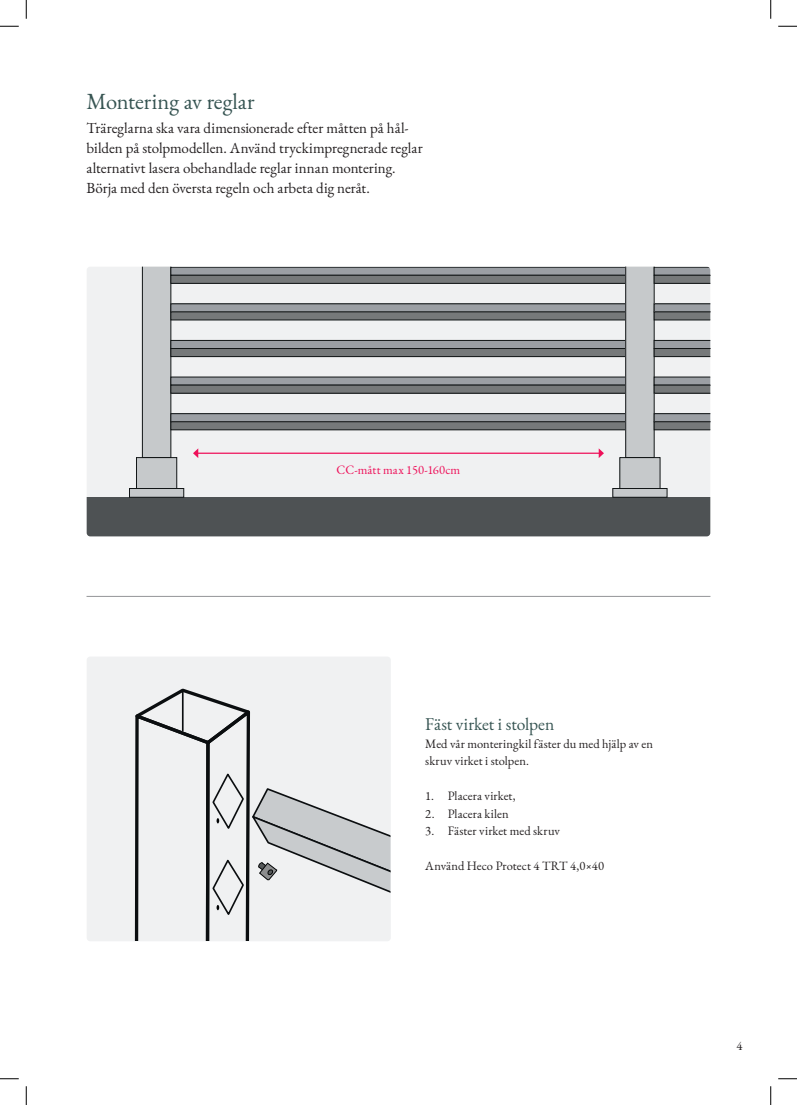
<style>
.page{position:relative;width:797px;height:1105px;background:#fff}
.page>*{position:absolute;margin:0;border:0;box-sizing:border-box;transform-origin:0 0}
.t1{font:22.5px "EB Garamond";color:#365452}
.t2{font:17.5px "EB Garamond";letter-spacing:-.005em;color:#365452}
.t3{font:15px/20px "EB Garamond";color:#231f20}
.t4{font:12.5px/17.5px "EB Garamond";letter-spacing:.005em;color:#231f20}
.t5{font:12.5px "EB Garamond";letter-spacing:.005em;color:#ee1059}
</style>
<div class="page">
<div style="left:87px;top:656px;width:304px;height:285px;background:#f0f1f2;border-radius:4px"></div>
<svg style="left:134px;top:688px;width:257px;height:253px"></svg>
<div style="left:87px;top:267px;width:623px;height:269px;background:#f0f1f2;border-radius:4px"></div>
<div style="left:87px;top:497px;width:623px;height:39px;background:#4e5254"></div>
<div style="left:142px;top:267px;width:29px;height:190px;background:#c6c9cb"></div>
<div style="left:136px;top:458px;width:41px;height:30px;background:#c6c9cb"></div>
<div style="left:136px;top:457px;width:41px;height:32px;border:1px solid #121617"></div>
<div style="left:129px;top:488px;width:55px;height:9px;background:#c6c9cb"></div>
<div style="left:129px;top:488px;width:55px;height:10px;border:1px solid #121617"></div>
<div style="left:171px;top:267px;width:454px;height:8px;background:#9b9fa4"></div>
<div style="left:170px;top:267px;width:456px;height:9px;border:1px solid #121617"></div>
<div style="left:171px;top:275px;width:454px;height:8px;background:#76797a"></div>
<div style="left:170px;top:275px;width:456px;height:9px;border:1px solid #121617"></div>
<div style="left:171px;top:304px;width:454px;height:8px;background:#9b9fa4"></div>
<div style="left:170px;top:303px;width:456px;height:9px;border:1px solid #121617"></div>
<div style="left:171px;top:312px;width:454px;height:8px;background:#76797a"></div>
<div style="left:170px;top:311px;width:456px;height:9px;border:1px solid #121617"></div>
<div style="left:171px;top:340px;width:454px;height:8px;background:#9b9fa4"></div>
<div style="left:170px;top:340px;width:456px;height:9px;border:1px solid #121617"></div>
<div style="left:171px;top:348px;width:454px;height:9px;background:#76797a"></div>
<div style="left:170px;top:348px;width:456px;height:9px;border:1px solid #121617"></div>
<div style="left:171px;top:377px;width:454px;height:8px;background:#9b9fa4"></div>
<div style="left:170px;top:377px;width:456px;height:9px;border:1px solid #121617"></div>
<div style="left:171px;top:385px;width:454px;height:8px;background:#76797a"></div>
<div style="left:170px;top:385px;width:456px;height:9px;border:1px solid #121617"></div>
<div style="left:171px;top:414px;width:454px;height:8px;background:#9b9fa4"></div>
<div style="left:170px;top:413px;width:456px;height:9px;border:1px solid #121617"></div>
<div style="left:171px;top:422px;width:454px;height:8px;background:#76797a"></div>
<div style="left:170px;top:421px;width:456px;height:9px;border:1px solid #121617"></div>
<div style="left:620px;top:458px;width:40px;height:30px;background:#c6c9cb"></div>
<div style="left:619px;top:457px;width:41px;height:32px;border:1px solid #121617"></div>
<div style="left:613px;top:488px;width:54px;height:9px;background:#c6c9cb"></div>
<div style="left:612px;top:488px;width:55px;height:10px;border:1px solid #121617"></div>
<svg style="left:625px;top:267px;width:85px;height:191px"></svg>
<hr style="left:198px;top:453px;width:401px;height:1px;background:#ee1059">
<svg style="left:193px;top:448px;width:5px;height:10px"></svg>
<svg style="left:598px;top:448px;width:6px;height:10px"></svg>
<hr style="left:86px;top:596px;width:624px;height:1px;background:#939598">
<svg style="left:0;top:25px;width:19px;height:2px"></svg>
<svg style="left:778px;top:25px;width:19px;height:2px"></svg>
<svg style="left:0;top:1078px;width:19px;height:1px"></svg>
<svg style="left:778px;top:1078px;width:19px;height:1px"></svg>
<svg style="left:25px;top:0;width:2px;height:19px"></svg>
<svg style="left:25px;top:1086px;width:2px;height:19px"></svg>
<svg style="left:770px;top:0;width:1px;height:19px"></svg>
<svg style="left:770px;top:1086px;width:1px;height:19px"></svg>
<h1 class="t1" style="left:86px;top:90px;width:170px">Montering av reglar</h1>
<p class="t3" style="left:86px;top:119px;width:338px">Träreglarna ska vara dimensionerade efter måtten på hål&shy;bilden på stolpmodellen. Använd tryckimpregnerade reglar alternativt lasera obehandlade reglar innan montering.<br>Börja med den översta regeln och arbeta dig neråt.</p>
<p class="t5" style="left:336px;top:464px;width:125px">CC-mått max 150-160cm</p>
<p class="t2" style="left:425px;top:716px;width:130px">Fäst virket i stolpen</p>
<p class="t4" style="left:425px;top:736px;width:229px">Med vår monteringkil fäster du med hjälp av en skruv virket i stolpen.</p>
<p class="t4" style="left:425px;top:788px;width:92px">1. Placera virket,</p>
<p class="t4" style="left:425px;top:806px;width:85px">2. Placera kilen</p>
<p class="t4" style="left:425px;top:823px;width:136px">3. Fäster virket med skruv</p>
<p class="t4" style="left:425px;top:858px;width:180px">Använd Heco Protect 4 TRT 4,0×40</p>
<p class="t4" style="left:736px;top:1038px;width:7px">4</p>
</div>
